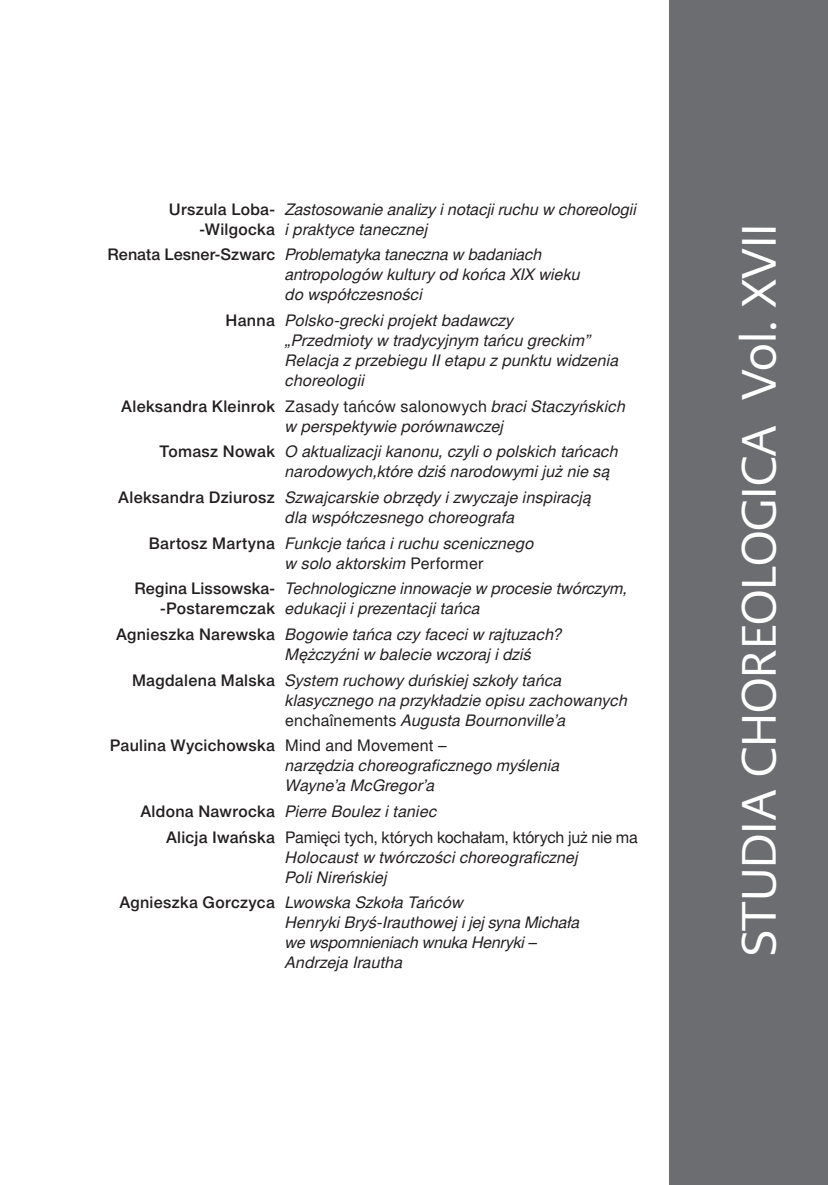
<style>
.page{position:relative;width:828px;height:1185px;background:#fff}
.page>*{position:absolute;margin:0;border:0;box-sizing:border-box;transform-origin:0 0}
.t1{font:48px "PMN Caecilia Sans Head";color:#fff}
.przypis_1{font:italic 16px "Switzer EFN";letter-spacing:.005em;color:#231f20}
.przypis_1-2{font:16px "Switzer EFN";letter-spacing:.015em;color:#231f20}
.przypis_1-3{font:16px "Switzer EFN";letter-spacing:-.01em;color:#231f20}
.przypis_1-4{font:16px "Switzer EFN Medium";letter-spacing:.015em;color:#231f20}
.s1{font-family:"Switzer EFN Medium";font-style:normal}
.s2{font-family:"Switzer EFN Medium"}
.s3{font-style:italic}
.s4{font-style:normal}
.s5{font-family:"Switzer EFN"}
.s6{font-family:"Switzer EFN";font-style:italic}
</style>
<div class="page">
<div style="left:669px;top:0;width:159px;height:1185px;background:#6c6d70"></div>
<p class="przypis_1" style="left:169px;top:200px;width:469px"><span class="s1">Urszula Loba-</span> Zastosowanie analizy i notacji ruchu w choreologii</p>
<p class="przypis_1" style="left:199px;top:220px;width:230px"><span class="s1">-Wilgocka</span> i praktyce tanecznej</p>
<p class="przypis_1" style="left:107px;top:245px;width:436px"><span class="s1">Renata Lesner-Szwarc</span> Problematyka taneczna w badaniach</p>
<p class="przypis_1" style="left:285px;top:265px;width:297px">antropologów kultury od końca XIX wieku</p>
<p class="przypis_1" style="left:285px;top:285px;width:139px">do współczesności</p>
<p class="przypis_1" style="left:226px;top:311px;width:290px"><span class="s1">Hanna</span> Polsko-grecki projekt badawczy</p>
<p class="przypis_1" style="left:285px;top:331px;width:307px">„Przedmioty w tradycyjnym tańcu greckim”</p>
<p class="przypis_1" style="left:285px;top:351px;width:335px">Relacja z przebiegu II etapu z punktu widzenia</p>
<p class="przypis_1" style="left:285px;top:371px;width:81px">choreologii</p>
<p class="przypis_1-2" style="left:121px;top:397px;width:506px"><span class="s2">Aleksandra Kleinrok</span> Zasady tańców salonowych <span class="s3">braci Staczyńskich</span></p>
<p class="przypis_1" style="left:285px;top:417px;width:220px">w perspektywie porównawczej</p>
<p class="przypis_1" style="left:160px;top:442px;width:460px"><span class="s1">Tomasz Nowak</span> O aktualizacji kanonu, czyli o polskich tańcach</p>
<p class="przypis_1" style="left:285px;top:462px;width:326px">narodowych,które dziś narodowymi już nie są</p>
<p class="przypis_1" style="left:118px;top:488px;width:475px"><span class="s1">Aleksandra Dziurosz</span> Szwajcarskie obrzędy i zwyczaje inspiracją</p>
<p class="przypis_1" style="left:285px;top:508px;width:231px">dla współczesnego choreografa</p>
<p class="przypis_1" style="left:149px;top:534px;width:387px"><span class="s1">Bartosz Martyna</span> Funkcje tańca i ruchu scenicznego</p>
<p class="przypis_1" style="left:285px;top:554px;width:200px">w solo aktorskim <span class="s4">Performer</span></p>
<p class="przypis_1" style="left:134px;top:579px;width:494px"><span class="s1">Regina Lissowska-</span> Technologiczne innowacje w procesie twórczym,</p>
<p class="przypis_1" style="left:160px;top:599px;width:322px"><span class="s1">-Postaremczak</span> edukacji i prezentacji tańca</p>
<p class="przypis_1" style="left:116px;top:625px;width:447px"><span class="s1">Agnieszka Narewska</span> Bogowie tańca czy faceci w rajtuzach?</p>
<p class="przypis_1" style="left:285px;top:645px;width:248px">Mężczyźni w balecie wczoraj i dziś</p>
<p class="przypis_1" style="left:132px;top:671px;width:431px"><span class="s1">Magdalena Malska</span> System ruchowy duńskiej szkoły tańca</p>
<p class="przypis_1" style="left:285px;top:691px;width:344px">klasycznego na przykładzie opisu zachowanych</p>
<p class="przypis_1" style="left:285px;top:711px;width:282px"><span class="s4">enchaînements</span> Augusta Bournonville’a</p>
<p class="przypis_1-4" style="left:110px;top:736px;width:338px">Paulina Wycichowska <span class="s5">Mind and Movement</span> <span class="s6">–</span></p>
<p class="przypis_1" style="left:285px;top:756px;width:276px">narzędzia choreograficznego myślenia</p>
<p class="przypis_1" style="left:285px;top:776px;width:151px">Wayne’a McGregor’a</p>
<p class="przypis_1" style="left:140px;top:802px;width:298px"><span class="s1">Aldona Nawrocka</span> Pierre Boulez i taniec</p>
<p class="przypis_1-3" style="left:166px;top:828px;width:473px"><span class="s2">Alicja Iwańska</span> Pamięci tych, których kochałam, których już nie ma</p>
<p class="przypis_1" style="left:285px;top:848px;width:295px">Holocaust w twórczości choreograficznej</p>
<p class="przypis_1" style="left:285px;top:868px;width:104px">Poli Nireńskiej</p>
<p class="przypis_1" style="left:119px;top:893px;width:346px"><span class="s1">Agnieszka Gorczyca</span> Lwowska Szkoła Tańców</p>
<p class="przypis_1" style="left:285px;top:913px;width:296px">Henryki Bryś-Irauthowej i jej syna Michała</p>
<p class="przypis_1" style="left:285px;top:933px;width:253px">we wspomnieniach wnuka Henryki –</p>
<p class="przypis_1" style="left:285px;top:953px;width:119px">Andrzeja Irautha</p>
<p class="t1" style="left:728px;top:956px;width:734px;rotate:-90deg">STUDIA CHOREOLOGICA Vol. XVII</p>
</div>
